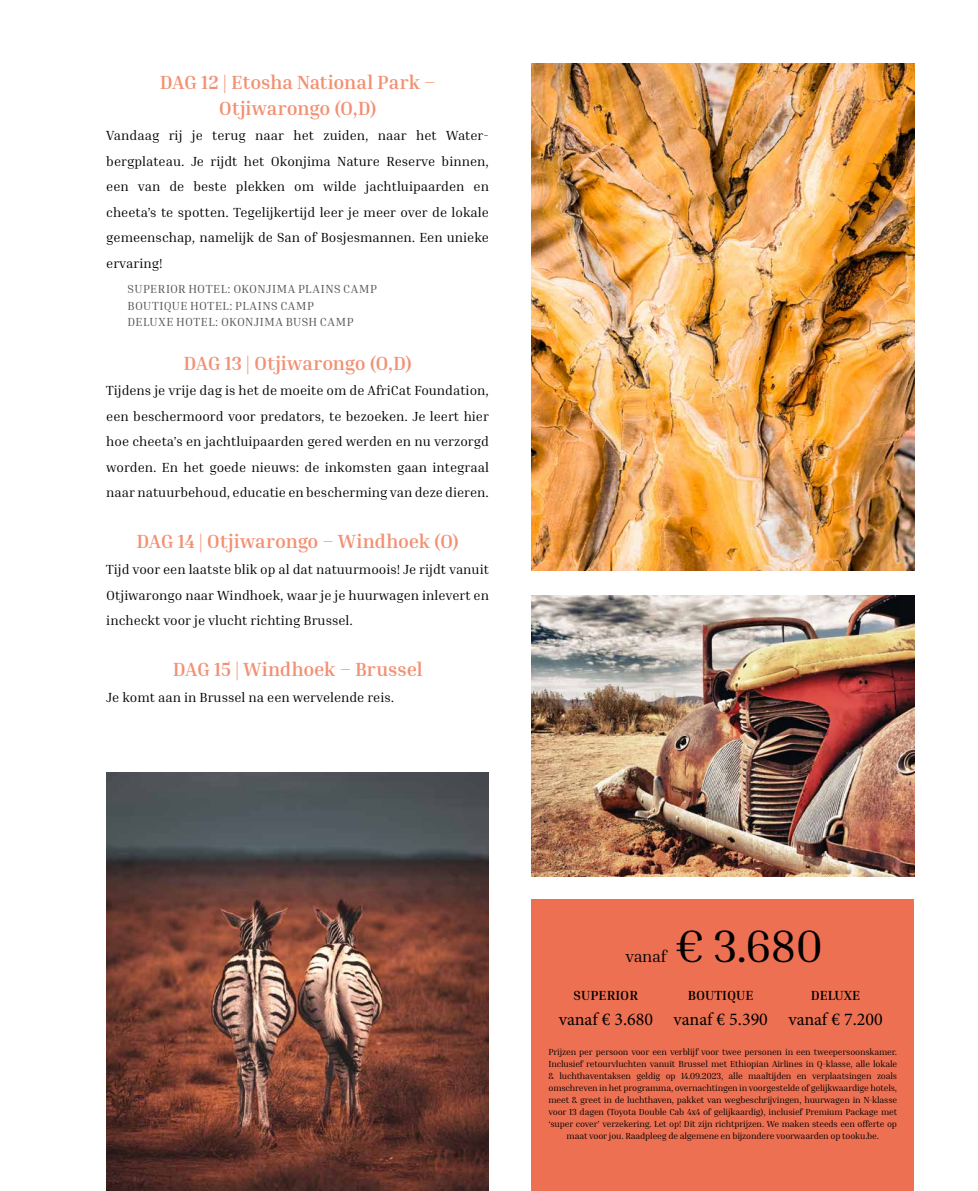
<style>
.page{position:relative;width:978px;height:1191px;background:#fff}
.page>*{position:absolute;margin:0;border:0;box-sizing:border-box;transform-origin:0 0}
.t1{font:46.5px "Inria Serif";color:#000}
.t2{font:700 19.5px/25.5px "Inria Serif";letter-spacing:-.005em;color:#f29073;text-align:center}
.t3{font:18px "Minion Pro";color:#000}
.t4{font:16.5px "Inria Serif";letter-spacing:-.02em;color:#000}
.t5{font:13.5px/25.5px "Inria Serif";color:#000;text-align:justify}
.t6{font:700 13.5px "Inria Serif";color:#000}
.t7{font:12px/16.5px "Inria Serif";letter-spacing:.045em;color:#565656}
.t8{font:9px/12px "Inria Serif";letter-spacing:-.02em;color:#000;text-align:center}
</style>
<div class="page">
<div style="left:531px;top:899px;width:383px;height:292px;background:#ee7052"></div>
<img style="left:106px;top:772px;width:383px;height:419px">
<img style="left:531px;top:595px;width:383px;height:281px">
<img style="left:531px;top:64px;width:383px;height:507px">
<h2 class="t2" style="left:160px;top:69px;width:277px">DAG 12 | Etosha National Park –<br>Otjiwarongo (O,D)</h2>
<p class="t5" style="left:106px;top:123px;width:384px">Vandaag rij je terug naar het zuiden, naar het Water&shy;bergplateau. Je rijdt het Okonjima Nature Reserve binnen, een van de beste plekken om wilde jachtluipaarden en cheeta’s te spotten. Tegelijkertijd leer je meer over de lokale gemeenschap, namelijk de San of Bosjesmannen. Een unieke ervaring!</p>
<p class="t7" style="left:128px;top:281px;width:251px">SUPERIOR HOTEL: OKONJIMA PLAINS CAMP<br>BOUTIQUE HOTEL: PLAINS CAMP<br>DELUXE HOTEL: OKONJIMA BUSH CAMP</p>
<h2 class="t2" style="left:183px;top:350px;width:230px">DAG 13 | Otjiwarongo (O,D)</h2>
<p class="t5" style="left:106px;top:378px;width:384px">Tijdens je vrije dag is het de moeite om de AfriCat Foundation, een beschermoord voor predators, te bezoeken. Je leert hier hoe cheeta’s en jachtluipaarden gered werden en nu verzorgd worden. En het goede nieuws: de inkomsten gaan integraal naar natuurbehoud, educatie en bescherming van deze dieren.</p>
<h2 class="t2" style="left:136px;top:528px;width:324px">DAG 14 | Otjiwarongo – Windhoek (O)</h2>
<p class="t5" style="left:106px;top:556px;width:384px">Tijd voor een laatste blik op al dat natuurmoois! Je rijdt vanuit Otjiwarongo naar Windhoek, waar je je huurwagen inlevert en incheckt voor je vlucht richting Brussel.</p>
<h2 class="t2" style="left:173px;top:656px;width:251px">DAG 15 | Windhoek – Brussel</h2>
<p class="t5" style="left:106px;top:684px;width:289px">Je komt aan in Brussel na een wervelende reis.</p>
<p class="t4" style="left:626px;top:946px;width:43px">vanaf</p>
<h1 class="t1" style="left:676px;top:916px;width:149px">€ 3.680</h1>
<p class="t6" style="left:574px;top:987px;width:66px">SUPERIOR</p>
<p class="t6" style="left:688px;top:987px;width:67px">BOUTIQUE</p>
<p class="t6" style="left:811px;top:987px;width:51px">DELUXE</p>
<h3 class="t3" style="left:559px;top:1007px;width:326px">vanaf € 3.680 vanaf € 5.390 vanaf € 7.200</h3>
<p class="t8" style="left:549px;top:1045px;width:350px">Prijzen per persoon voor een verblijf voor twee personen in een tweepersoonskamer.<br>Inclusief retourvluchten vanuit Brussel met Ethiopian Airlines in Q-klasse, alle lokale &amp; luchthaventaksen geldig op 14.09.2023, alle maaltijden en verplaatsingen zoals omschreven in het programma, overnachtingen in voorgestelde of gelijkwaardige hotels, meet &amp; greet in de luchthaven, pakket van wegbeschrijvingen, huurwagen in N-klasse voor 13 dagen (Toyota Double Cab 4x4 of gelijkaardig), inclusief Premium Package met ‘super cover’ verzekering. Let op! Dit zijn richtprijzen. We maken steeds een offerte op maat voor jou. Raadpleeg de algemene en bijzondere voorwaarden op tooku.be.</p>
</div>
